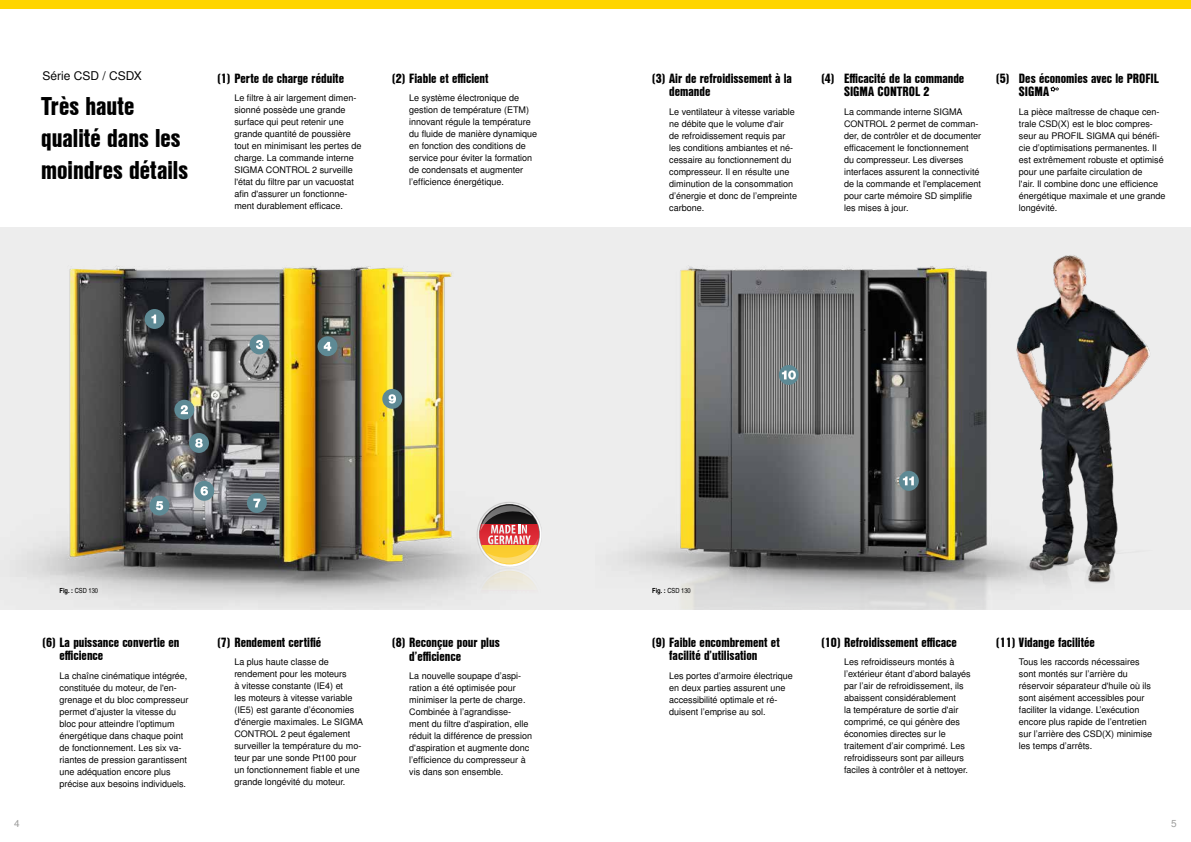
<style>
.page{position:relative;width:1191px;height:842px;background:#fff}
.page>*{position:absolute;margin:0;border:0;box-sizing:border-box;transform-origin:0 0}
.t1{font:25px/32px "Nimbus San L Bla Con";color:#000}
.t2{font:13px/13px "Nimbus San L Bla Con";color:#000}
.t3{font:12px "Nimbus San L";color:#000}
.t4{font:10px "Nimbus San L";color:#9d9d9c}
.t5{font:9px/12px "Nimbus San L";color:#000}
.t6{font:7px "Nimbus San L Reg Con";color:#000}
.s1{font-family:"Nimbus San L Bol Con"}
</style>
<div class="page">
<div style="left:0;top:0;width:1191px;height:9px;background:#ffd500"></div>
<img style="left:0;top:227px;width:950px;height:382px">
<img style="left:950px;top:227px;width:241px;height:311px">
<img style="left:950px;top:538px;width:241px;height:71px">
<svg style="left:476px;top:502px;width:66px;height:107px;background:#d4baaa"></svg>
<div style="left:145px;top:309px;width:19px;height:20px;background:#5e8a95;border-radius:50%"></div>
<svg style="left:151px;top:315px;width:5px;height:8px"></svg>
<div style="left:174px;top:400px;width:20px;height:20px;background:#5e8a95;border-radius:50%"></div>
<svg style="left:181px;top:405px;width:7px;height:9px"></svg>
<div style="left:249px;top:334px;width:20px;height:20px;background:#5e8a95;border-radius:50%"></div>
<svg style="left:256px;top:340px;width:7px;height:9px"></svg>
<div style="left:317px;top:336px;width:20px;height:20px;background:#5e8a95;border-radius:50%"></div>
<svg style="left:324px;top:342px;width:7px;height:9px"></svg>
<div style="left:149px;top:496px;width:20px;height:19px;background:#5e8a95;border-radius:50%"></div>
<svg style="left:156px;top:501px;width:7px;height:9px"></svg>
<div style="left:194px;top:481px;width:20px;height:20px;background:#5e8a95;border-radius:50%"></div>
<svg style="left:200px;top:486px;width:8px;height:9px"></svg>
<div style="left:247px;top:493px;width:20px;height:20px;background:#5e8a95;border-radius:50%"></div>
<svg style="left:253px;top:499px;width:7px;height:8px"></svg>
<div style="left:189px;top:433px;width:20px;height:20px;background:#5e8a95;border-radius:50%"></div>
<svg style="left:195px;top:438px;width:8px;height:10px"></svg>
<div style="left:899px;top:471px;width:19px;height:20px;background:#5e8a95;border-radius:50%"></div>
<svg style="left:903px;top:476px;width:11px;height:9px"></svg>
<div style="left:382px;top:389px;width:20px;height:20px;background:#5e8a95;border-radius:50%"></div>
<svg style="left:388px;top:394px;width:8px;height:9px"></svg>
<div style="left:779px;top:365px;width:19px;height:20px;background:#5e8a95;border-radius:50%"></div>
<svg style="left:782px;top:370px;width:14px;height:10px"></svg>
<svg style="left:1050px;top:86px;width:9px;height:6px"></svg>
<h3 class="t3" style="left:43px;top:69px;width:101px">Série CSD / CSDX</h3>
<h1 class="t1" style="left:41px;top:89px;width:148px">Très haute qualité dans les moindres détails</h1>
<h2 class="t2" style="left:217px;top:71px;width:128px">(1) Perte de charge réduite</h2>
<p class="t5" style="left:234px;top:92px;width:129px">Le filtre à air largement dimen&shy;sionné possède une grande surface qui peut retenir une grande quantité de poussière tout en minimisant les pertes de charge. La commande interne<br>SIGMA CONTROL 2 surveille l'état du filtre par un vacuostat afin d'assurer un fonctionne&shy;ment durablement efficace.</p>
<h2 class="t2" style="left:392px;top:71px;width:98px">(2) Fiable et efficient</h2>
<p class="t5" style="left:409px;top:92px;width:129px">Le système électronique de gestion de température (ETM) innovant régule la température du fluide de manière dynamique en fonction des conditions de service pour éviter la formation de condensats et augmenter l’efficience énergétique.</p>
<h2 class="t2" style="left:669px;top:71px;width:124px;text-indent:-17px">(3) Air de refroidissement à la demande</h2>
<p class="t5" style="left:669px;top:106px;width:129px">Le ventilateur à vitesse variable ne débite que le volume d'air<br>de refroidissement requis par les conditions ambiantes et né&shy;cessaire au fonctionnement du compresseur. Il en résulte une diminution de la consommation d’énergie et donc de l’empreinte carbone.</p>
<h2 class="t2" style="left:844px;top:71px;width:122px">Efficacité de la commande<br>SIGMA CONTROL 2</h2>
<p class="t5" style="left:844px;top:106px;width:139px">La commande interne SIGMA<br>CONTROL 2 permet de comman&shy;der, de contrôler et de documenter efficacement le fonctionnement<br>du compresseur. Les diverses interfaces assurent la connectivité de la commande et l'emplacement pour carte mémoire SD simplifie les mises à jour.</p>
<h2 class="t2" style="left:821px;top:71px;width:15px">(4)</h2>
<h2 class="t2" style="left:996px;top:71px;width:15px">(5)</h2>
<h2 class="t2" style="left:1019px;top:71px;width:141px">Des économies avec le PROFIL<br>SIGMA</h2>
<p class="t5" style="left:1019px;top:106px;width:148px">La pièce maîtresse de chaque cen&shy;trale CSD(X) est le bloc compres&shy;seur au PROFIL SIGMA qui bénéfi&shy;cie d’optimisations permanentes. Il est extrêmement robuste et optimisé pour une parfaite circulation de<br>l'air. Il combine donc une efficience énergétique maximale et une grande longévité.</p>
<p class="t6" style="left:60px;top:586px;width:40px"><span class="s1">Fig. :</span> CSD 130</p>
<p class="t6" style="left:652px;top:586px;width:40px"><span class="s1">Fig. :</span> CSD 130</p>
<h2 class="t2" style="left:60px;top:635px;width:121px;text-indent:-17px">(6) La puissance convertie en efficience</h2>
<p class="t5" style="left:60px;top:670px;width:130px">La chaîne cinématique intégrée, constituée du moteur, de l'en&shy;grenage et du bloc compresseur permet d’ajuster la vitesse du bloc pour atteindre l’optimum énergétique dans chaque point de fonctionnement. Les six va&shy;riantes de pression garantissent une adéquation encore plus précise aux besoins individuels.</p>
<h2 class="t2" style="left:217px;top:635px;width:105px">(7) Rendement certifié</h2>
<p class="t5" style="left:234px;top:656px;width:130px">La plus haute classe de rendement pour les moteurs<br>à vitesse constante (IE4) et<br>les moteurs à vitesse variable (IE5) est garante d’économies d'énergie maximales. Le SIGMA<br>CONTROL 2 peut également surveiller la température du mo&shy;teur par une sonde Pt100 pour un fonctionnement fiable et une grande longévité du moteur.</p>
<h2 class="t2" style="left:409px;top:635px;width:92px;line-height:14px;text-indent:-17px">(8) Reconçue pour plus d’efficience</h2>
<p class="t5" style="left:409px;top:670px;width:124px">La nouvelle soupape d’aspi&shy;ration a été optimisée pour minimiser la perte de charge.<br>Combinée à l’agrandisse&shy;ment du filtre d'aspiration, elle réduit la différence de pression d'aspiration et augmente donc l’efficience du compresseur à vis dans son ensemble.</p>
<h2 class="t2" style="left:652px;top:635px;width:129px;text-align:center">(9) Faible encombrement et facilité d’utilisation</h2>
<p class="t5" style="left:669px;top:670px;width:125px">Les portes d’armoire électrique en deux parties assurent une accessibilité optimale et ré&shy;duisent l’emprise au sol.</p>
<h2 class="t2" style="left:821px;top:635px;width:137px">(10) Refroidissement efficace</h2>
<p class="t5" style="left:844px;top:656px;width:128px">Les refroidisseurs montés à l’extérieur étant d’abord balayés par l’air de refroidissement, ils abaissent considérablement<br>la température de sortie d'air comprimé, ce qui génère des économies directes sur le traitement d’air comprimé. Les refroidisseurs sont par ailleurs faciles à contrôler et à nettoyer.</p>
<h2 class="t2" style="left:996px;top:635px;width:100px">(11) Vidange facilitée</h2>
<p class="t5" style="left:1019px;top:656px;width:135px">Tous les raccords nécessaires sont montés sur l’arrière du réservoir séparateur d'huile où ils sont aisément accessibles pour faciliter la vidange. L’exécution encore plus rapide de l’entretien sur l’arrière des CSD(X) minimise les temps d’arrêts.</p>
<p class="t4" style="left:14px;top:817px;width:7px">4</p>
<p class="t4" style="left:1171px;top:817px;width:7px">5</p>
</div>
